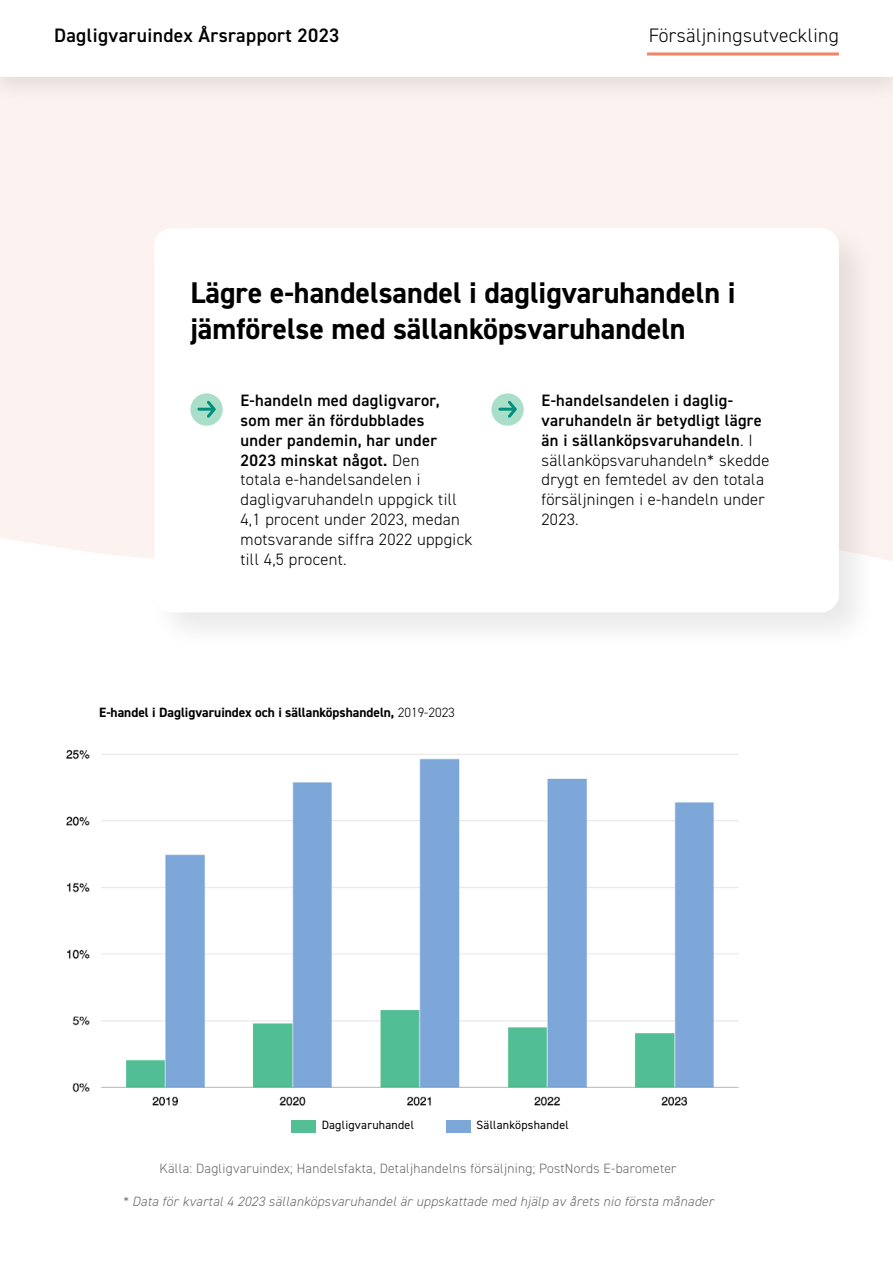
<style>
.page{position:relative;width:893px;height:1263px;background:#fff}
.page>*{position:absolute;margin:0;border:0;box-sizing:border-box;transform-origin:0 0}
.t1{font:700 30px/36px "DIN2014";color:#000}
.t2{font:600 19.5px "DIN2014";letter-spacing:.02em;color:#000}
.t3{font:300 19.5px "DIN2014";letter-spacing:.02em;color:#000}
.t4{font:300 16.5px/19.8px "DIN2014";letter-spacing:.02em;color:#000}
.t5{font:italic 300 13.5px "DIN2014";letter-spacing:.02em;color:#666766}
.t6{font:300 13.5px "DIN2014";letter-spacing:.02em;color:#666766}
.t7{font:700 13.5px "DIN2014";color:#000}
.t8{font:12px "DIN2014";letter-spacing:.02em;color:#000}
.s1{font-weight:600}
.s2{font-weight:300}
</style>
<div class="page">
<div style="left:0;top:104px;width:893px;height:457px;background:#fcf3f0"></div>
<img style="left:66px;top:749px;width:673px;height:357px">
<div style="left:147px;top:221px;width:733px;height:432px;background:#000;opacity:.09"></div>
<div style="left:154px;top:228px;width:685px;height:384px;background:#fff;border-radius:18px"></div>
<div style="left:291px;top:1120px;width:25px;height:12px;background:#54bf94"></div>
<div style="left:446px;top:1120px;width:25px;height:12px;background:#7da6d9"></div>
<svg style="left:190px;top:393px;width:33px;height:33px"></svg>
<hr style="left:197px;top:408px;width:16px;height:3px;background:#008f7d">
<svg style="left:207px;top:401px;width:9px;height:17px"></svg>
<svg style="left:491px;top:393px;width:33px;height:33px"></svg>
<hr style="left:498px;top:408px;width:16px;height:3px;background:#008f7d">
<svg style="left:508px;top:401px;width:9px;height:17px"></svg>
<div style="left:0;top:0;width:893px;height:104px;background:#f5ece9"></div>
<div style="left:1px;top:0;width:892px;height:77px;background:#fff"></div>
<hr style="left:647px;top:53px;width:192px;height:3px;background:#f58466">
<p class="t2" style="left:54px;top:25px;width:287px">Dagligvaruindex Årsrapport 2023</p>
<p class="t3" style="left:649px;top:25px;width:192px">Försäljningsutveckling</p>
<h1 class="t1" style="left:190px;top:275px;width:547px">Lägre e-handelsandel i dagligvaruhandeln i jämförelse med sällanköpsvaruhandeln</h1>
<p class="t4" style="left:241px;top:391px;width:233px"><span class="s1">E-handeln med dagligvaror, som mer än fördubblades<br>under pandemin, har under<br>2023 minskat något.</span> Den<br>totala e-handelsandelen i dagligvaruhandeln uppgick till<br>4,1 procent under 2023, medan motsvarande siffra 2022 uppgick till 4,5 procent.</p>
<p class="t4" style="left:541px;top:391px;width:229px"><span class="s1">E-handels andelen i daglig&shy;varu handeln är betydligt lägre än i sällan köps varu handeln</span>. I sällanköpsvaruhandeln* skedde drygt en femtedel av den totala försäljningen i e-handeln under<br>2023.</p>
<p class="t7" style="left:99px;top:705px;width:357px">E-handel i Dagligvaruindex och i sällanköpshandeln, <span class="s2">2019-2023</span></p>
<p class="t8" style="left:322px;top:1120px;width:94px">Dagligvaruhandel</p>
<p class="t8" style="left:476px;top:1120px;width:94px">Sällanköpshandel</p>
<p class="t6" style="left:160px;top:1162px;width:518px">Källa: Dagligvaruindex; Handelsfakta, Detaljhandelns försäljning; PostNords E-barometer</p>
<p class="t5" style="left:122px;top:1196px;width:593px">* Data för kvartal 4 2023 sällanköpsvaruhandel är uppskattade med hjälp av årets nio första månader</p>
</div>
